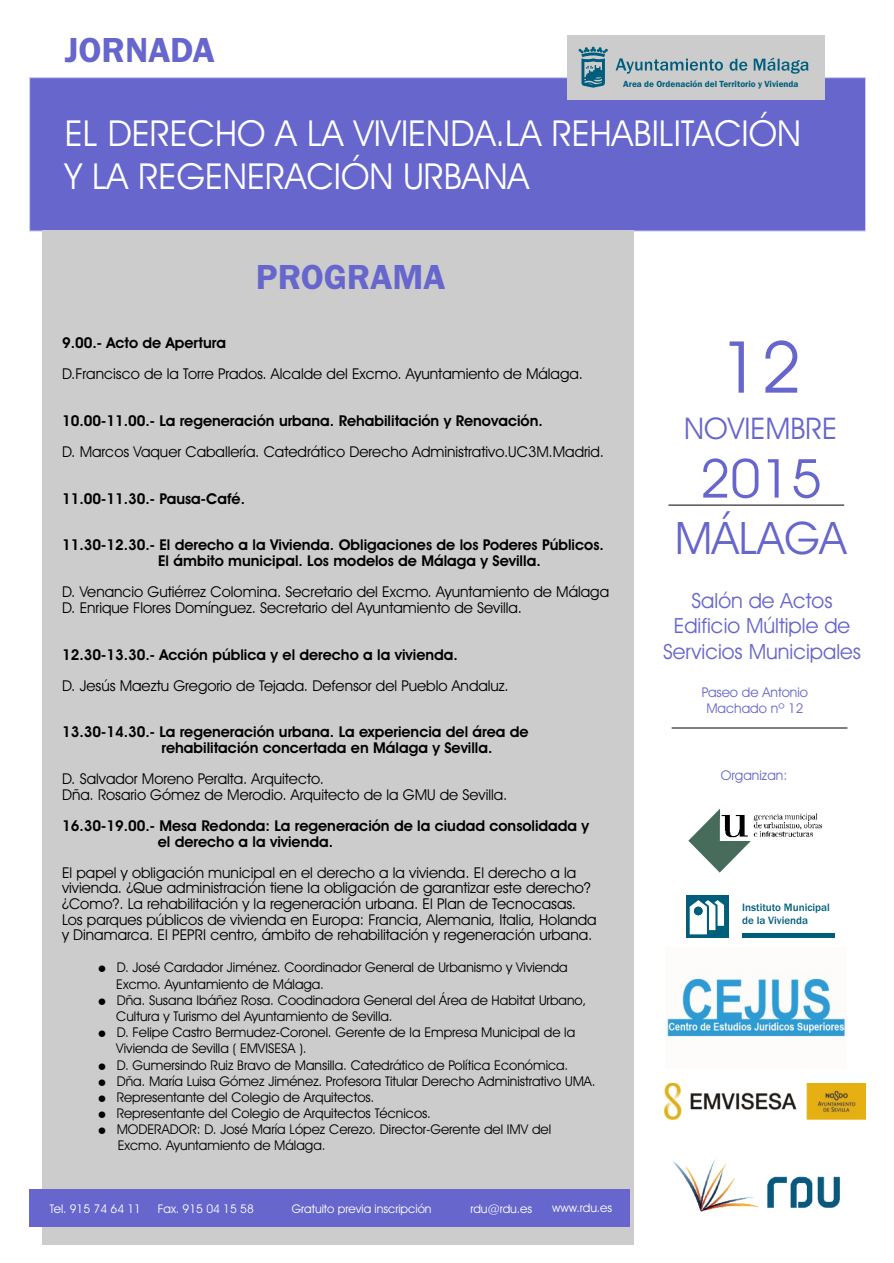
<style>
.page{position:relative;width:894px;height:1263px;background:#fff}
.page>*{position:absolute;margin:0;border:0;box-sizing:border-box;transform-origin:0 0}
.t1{font:72px "Avant Garde Bk BT";color:#66c}
.t2{font:54px "Avant Garde Bk BT";color:#66c}
.t3{font:45px "Avant Garde Bk BT";color:#66c}
.t4{font:36px/43.2px "Avant Garde Bk BT";color:#fff}
.t5{font:36px "Franklin Gothic Demi";color:#66c}
.t6{font:30px "Avant Garde Bk BT";color:#66c}
.t7{font:21px/25.2px "Avant Garde Bk BT";color:#66c;text-align:center}
.t8{font:15px/15.6px "Avant Garde Bk BT";color:#000}
.t9{font:700 15px/15.6px "Avant Garde Bk BT";color:#000}
.t10{font:13.5px/16.2px "Avant Garde Bk BT";color:#000}
.t11{font:13.5px/16.2px "Avant Garde Bk BT";color:#66c;text-align:center}
.t12{font:12px "Avant Garde Bk BT";color:#fff}
.t13{font:500 11.1px/12.6px "Franklin Gothic";color:#005e7d}
.t14{font:9.15px "Franklin Gothic Demi";color:#005e7d}
</style>
<div class="page">
<div style="left:29px;top:78px;width:837px;height:153px;background:#66c;border:1px solid #ccf"></div>
<div style="left:43px;top:230px;width:591px;height:1015px;background:#ccc"></div>
<div style="left:29px;top:1190px;width:601px;height:37px;background:#66c"></div>
<img style="left:667px;top:978px;width:179px;height:59px">
<img style="left:673px;top:1159px;width:168px;height:53px">
<hr style="left:668px;top:505px;width:176px;height:1px;background:#000">
<hr style="left:672px;top:728px;width:175px;height:1px;background:#000">
<div style="left:686px;top:895px;width:43px;height:42px;background:#005e7d"></div>
<svg style="left:690px;top:900px;width:34px;height:34px"></svg>
<div style="left:694px;top:907px;width:9px;height:8px;background:#005e7d;border-radius:50%"></div>
<hr style="left:742px;top:933px;width:92px;height:4px;background:#005e7d">
<div style="left:567px;top:35px;width:258px;height:64px;background:#ccc"></div>
<svg style="left:616px;top:58px;width:192px;height:16px"></svg>
<svg style="left:578px;top:47px;width:30px;height:41px"></svg>
<img style="left:688px;top:808px;width:135px;height:65px">
<img style="left:665px;top:1084px;width:200px;height:35px">
<h3 class="t5" style="left:65px;top:37px;width:151px">JORNADA</h3>
<p class="t14" style="left:623px;top:81px;width:177px">Area de Ordenación del Territorio y Vivienda</p>
<h3 class="t4" style="left:65px;top:115px;width:738px">EL DERECHO A LA VIVIENDA.LA REHABILITACIÓN<br>Y LA REGENERACIÓN URBANA</h3>
<h3 class="t5" style="left:256px;top:264px;width:191px">PROGRAMA</h3>
<p class="t9" style="left:62px;top:336px;width:166px">9.00.- Acto de Apertura</p>
<p class="t8" style="left:62px;top:367px;width:522px">D.Francisco de la Torre Prados. Alcalde del Excmo. Ayuntamiento de Málaga.</p>
<p class="t9" style="left:62px;top:414px;width:482px">10.00-11.00.- La regeneración urbana. Rehabilitación y Renovación.</p>
<p class="t8" style="left:62px;top:445px;width:543px">D. Marcos Vaquer Caballería. Catedrático Derecho Administrativo.UC3M.Madrid.</p>
<p class="t9" style="left:62px;top:492px;width:185px">11.00-11.30.- Pausa-Café.</p>
<p class="t9" style="left:158px;top:539px;width:447px;text-indent:-96px">11.30-12.30.- El derecho a la Vivienda. Obligaciones de los Poderes Públicos.<br>El ámbito municipal. Los modelos de Málaga y Sevilla.</p>
<p class="t8" style="left:62px;top:585px;width:549px">D. Venancio Gutiérrez Colomina. Secretario del Excmo. Ayuntamiento de Málaga<br>D. Enrique Flores Domínguez. Secretario del Ayuntamiento de Sevilla.</p>
<p class="t9" style="left:62px;top:648px;width:397px">12.30-13.30.- Acción pública y el derecho a la vivienda.</p>
<p class="t8" style="left:62px;top:679px;width:448px">D. Jesús Maeztu Gregorio de Tejada. Defensor del Pueblo Andaluz.</p>
<p class="t9" style="left:162px;top:726px;width:369px;text-indent:-99px">13.30-14.30.- La regeneración urbana. La experiencia del área de rehabilitación concertada en Málaga y Sevilla.</p>
<p class="t8" style="left:62px;top:772px;width:447px">D. Salvador Moreno Peralta. Arquitecto.<br>Dña. Rosario Gómez de Merodio. Arquitecto de la GMU de Sevilla.</p>
<p class="t9" style="left:158px;top:819px;width:433px;text-indent:-96px">16.30-19.00.- Mesa Redonda: La regeneración de la ciudad consolidada y el derecho a la vivienda.</p>
<p class="t8" style="left:62px;top:866px;width:536px">El papel y obligación municipal en el derecho a la vivienda. El derecho a la vivienda. ¿Que administración tiene la obligación de garantizar este derecho? ¿Como?. La rehabilitación y la regeneración urbana. El Plan de Tecnocasas.<br>Los parques públicos de vivienda en Europa: Francia, Alemania, Italia, Holanda y Dinamarca. El PEPRI centro, ámbito de rehabilitación y regeneración urbana.</p>
<p class="t10" style="left:116px;top:961px;width:481px">D. José Cardador Jiménez. Coordinador General de Urbanismo y Vivienda Excmo. Ayuntamiento de Málaga.<br>Dña. Susana Ibáñez Rosa. Coodinadora General del Área de Habitat Urbano, Cultura y Turismo del Ayuntamiento de Sevilla.<br>D. Felipe Castro Bermudez-Coronel. Gerente de la Empresa Municipal de la Vivienda de Sevilla ( EMVISESA ).<br>D. Gumersindo Ruiz Bravo de Mansilla. Catedrático de Política Económica.<br>Dña. María Luisa Gómez Jiménez. Profesora Titular Derecho Administrativo UMA.<br>Representante del Colegio de Arquitectos.<br>Representante del Colegio de Arquitectos Técnicos.<br>MODERADOR: D. José María López Cerezo. Director-Gerente del IMV del Excmo. Ayuntamiento de Málaga.</p>
<p class="t12" style="left:292px;top:1203px;width:141px">Gratuito previa inscripción</p>
<p class="t12" style="left:50px;top:1203px;width:93px">Tel. 915 74 64 11</p>
<p class="t12" style="left:158px;top:1204px;width:97px">Fax. 915 04 15 58</p>
<p class="t12" style="left:470px;top:1204px;width:63px">rdu@rdu.es</p>
<p class="t12" style="left:552px;top:1203px;width:61px">www.rdu.es</p>
<h1 class="t1" style="left:720px;top:338px;width:83px">12</h1>
<h3 class="t6" style="left:684px;top:416px;width:155px">NOVIEMBRE</h3>
<h2 class="t2" style="left:700px;top:457px;width:124px">2015</h2>
<h3 class="t3" style="left:675px;top:519px;width:173px">MÁLAGA</h3>
<h3 class="t7" style="left:663px;top:590px;width:200px">Salón de Actos<br>Edificio Múltiple de<br>Servicios Municipales</h3>
<p class="t11" style="left:702px;top:685px;width:108px">Paseo de Antonio<br>Machado nº 12</p>
<p class="t11" style="left:721px;top:768px;width:68px">Organizan:</p>
<p class="t13" style="left:742px;top:902px;width:89px">Instituto Municipal de la Vivienda</p>
</div>
